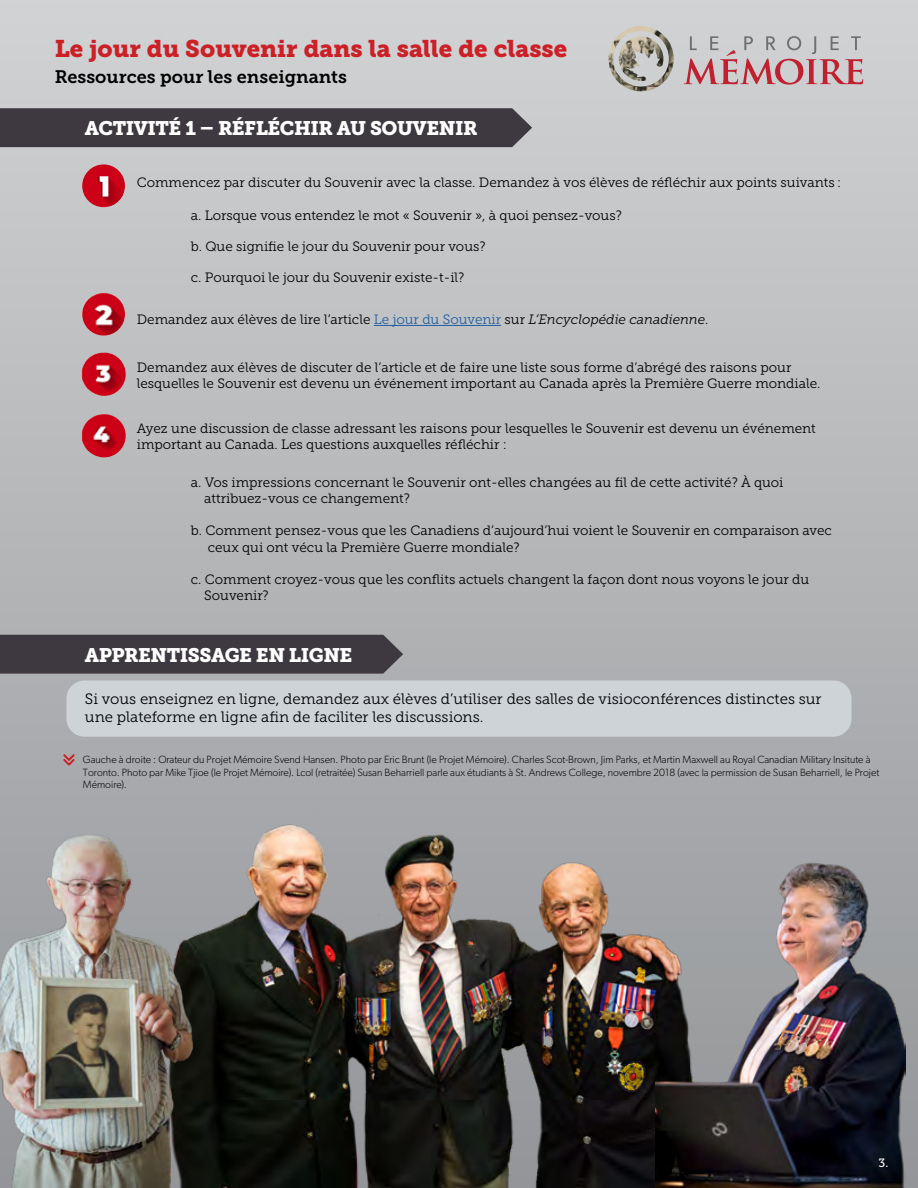
<style>
.page{position:relative;width:918px;height:1188px;background:#fff}
.page>*{position:absolute;margin:0;border:0;box-sizing:border-box;transform-origin:0 0}
.t1{font:24px "Museo Slab 900";color:#cc2027}
.t2{font:19.5px "Museo Slab 900";letter-spacing:-.025em;color:#fff}
.t3{font:18px "Museo Slab 700";color:#000}
.t4{font:15px/18px "Museo Slab 300";color:#000}
.t5{font:13.5px/16.2px "Museo Slab 300";color:#000}
.t6{font:12px "Museo Slab 500";color:#fff}
.t7{font:300 10.5px/12.6px "Gibson";color:#000}
.s1{color:#215e9e}
.s2{font-style:italic}
</style>
<div class="page">
<div style="left:0;top:0;width:918px;height:1188px;background:linear-gradient(to bottom,#d0d2d4,#939598)"></div>
<img style="left:232px;top:812px;width:536px;height:376px">
<img style="left:1px;top:700px;width:231px;height:488px">
<img style="left:656px;top:843px;width:250px;height:345px">
<div style="left:0;top:108px;width:532px;height:39px;background:#3e3940"></div>
<div style="left:82px;top:164px;width:43px;height:43px;background:#cc0017;border-radius:50%"></div>
<img style="left:82px;top:293px;width:43px;height:43px">
<hr style="left:374px;top:325px;width:127px;height:1px;background:#215e9e">
<img style="left:82px;top:353px;width:44px;height:43px">
<img style="left:82px;top:414px;width:44px;height:43px">
<div style="left:66px;top:680px;width:786px;height:57px;background:#ced3d8;border-radius:18px"></div>
<div style="left:0;top:635px;width:403px;height:39px;background:#3e3940"></div>
<img style="left:608px;top:26px;width:66px;height:65px">
<svg style="left:684px;top:36px;width:179px;height:49px;background:#c6aaae"></svg>
<svg style="left:63px;top:754px;width:12px;height:12px"></svg>
<svg style="left:98px;top:175px;width:26px;height:31px"></svg>
<h1 class="t1" style="left:55px;top:35px;width:514px">Le jour du Souvenir dans la salle de classe</h1>
<h3 class="t3" style="left:55px;top:67px;width:294px">Ressources pour les enseignants</h3>
<h2 class="t2" style="left:85px;top:117px;width:394px">ACTIVITÉ 1 – RÉFLÉCHIR AU SOUVENIR</h2>
<p class="t5" style="left:137px;top:175px;width:706px">Commencez par discuter du Souvenir avec la classe. Demandez à vos élèves de réfléchir aux points suivants :</p>
<p class="t5" style="left:191px;top:207px;width:433px">a. Lorsque vous entendez le mot « Souvenir », à quoi pensez-vous?</p>
<p class="t5" style="left:191px;top:238px;width:296px">b. Que signifie le jour du Souvenir pour vous?</p>
<p class="t5" style="left:191px;top:269px;width:275px">c. Pourquoi le jour du Souvenir existe-t-il?</p>
<p class="t5" style="left:137px;top:311px;width:573px">Demandez aux élèves de lire l’article <span class="s1">Le jour du Souvenir</span> sur <span class="s2">L’Encyclopédie canadienne</span>.</p>
<p class="t5" style="left:137px;top:359px;width:685px">Demandez aux élèves de discuter de l’article et de faire une liste sous forme d’abrégé des raisons pour lesquelles le Souvenir est devenu un événement important au Canada après la Première Guerre mondiale.</p>
<p class="t5" style="left:137px;top:421px;width:681px">Ayez une discussion de classe adressant les raisons pour lesquelles le Souvenir est devenu un événement important au Canada. Les questions auxquelles réfléchir :</p>
<p class="t5" style="left:204px;top:474px;width:581px;text-indent:-14px">a. Vos impressions concernant le Souvenir ont-elles changées au fil de cette activité? À quoi attribuez-vous ce changement?</p>
<p class="t5" style="left:208px;top:523px;width:626px;text-indent:-17px">b. Comment pensez-vous que les Canadiens d’aujourd’hui voient le Souvenir en comparaison avec ceux qui ont vécu la Première Guerre mondiale?</p>
<p class="t5" style="left:204px;top:571px;width:607px;text-indent:-14px">c. Comment croyez-vous que les conflits actuels changent la façon dont nous voyons le jour du<br>Souvenir?</p>
<h2 class="t2" style="left:85px;top:644px;width:269px">APPRENTISSAGE EN LIGNE</h2>
<p class="t4" style="left:85px;top:690px;width:738px">Si vous enseignez en ligne, demandez aux élèves d’utiliser des salles de visioconférences distinctes sur une plateforme en ligne afin de faciliter les discussions.</p>
<p class="t7" style="left:83px;top:753px;width:798px">Gauche à droite : Orateur du Projet Mémoire Svend Hansen. Photo par Eric Brunt (le Projet Mémoire). Charles Scot-Brown, Jim Parks, et Martin Maxwell au Royal Canadian Military Insitute à<br>Toronto. Photo par Mike Tjioe (le Projet Mémoire). Lcol (retraitée) Susan Beharriell parle aux étudiants à St. Andrews College, novembre 2018 (avec la permission de Susan Beharriell, le Projet<br>Mémoire).</p>
<p class="t6" style="left:879px;top:1156px;width:11px">3.</p>
</div>
